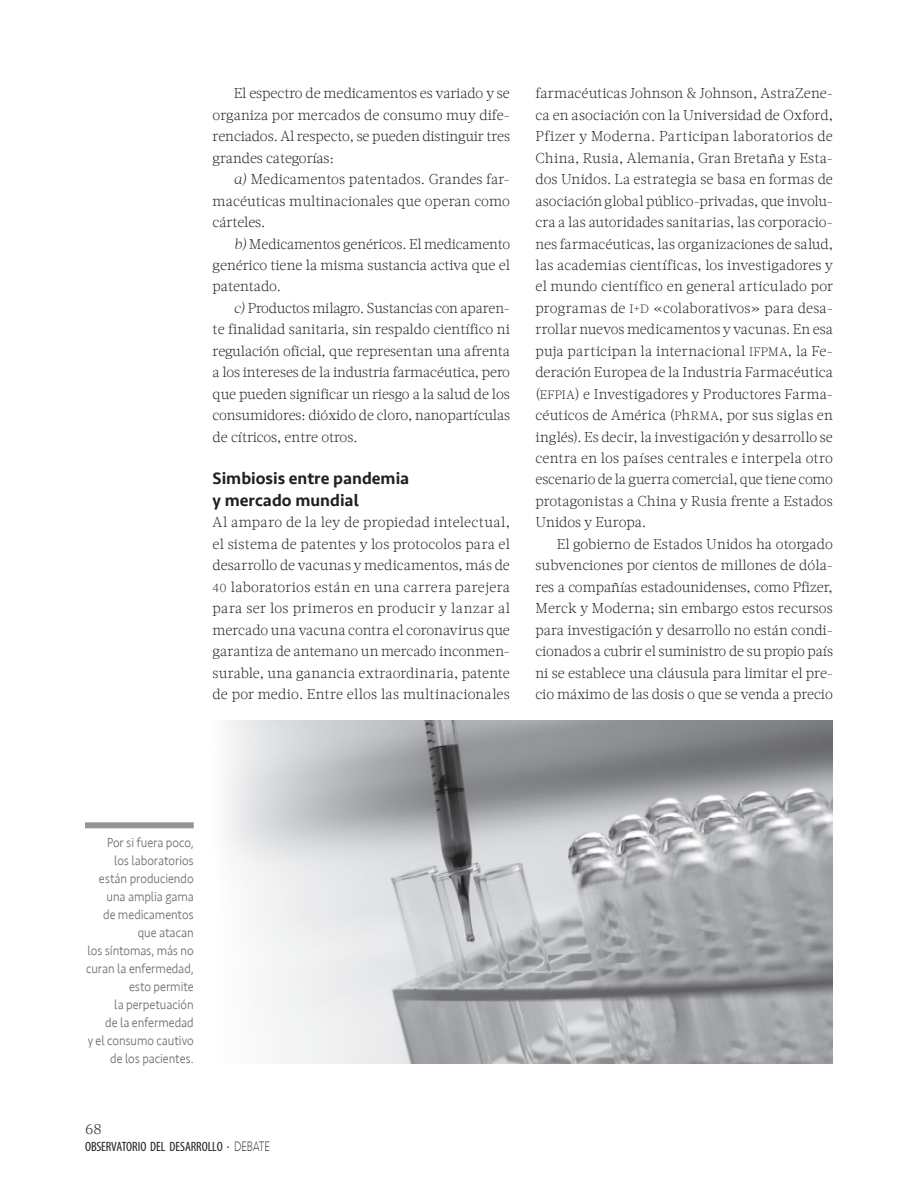
<style>
.page{position:relative;width:918px;height:1188px;background:#fff}
.page>*{position:absolute;margin:0;border:0;box-sizing:border-box;transform-origin:0 0}
.t1{font:500 17.25px/21.5px "Seravek";color:#231f20}
.t2{font:300 15px "Acta W01";color:#231f20}
.t3{font:300 14.25px/21.5px "Acta W01";letter-spacing:-.005em;color:#231f20;text-align:justify}
.t4{font:300 13.5px/18px "Seravek";letter-spacing:-.005em;color:#6c6d70;text-align:right;scale:.91 1}
.t5{font:condensed 13.5px "Myriad Pro";letter-spacing:-.005em;color:#231f20}
.s1{font-style:italic}
.s2{font-size:12.3px}
.s3{font-family:"Acta W01 Light SC850";font-weight:400;font-size:12.15px}
.s4{font-family:"Acta W01 Light SC850";font-weight:400}
.s5{font-size:15px}
.s6{font-family:"Seravek";font-weight:200;font-stretch:normal;font-size:14.1px}
</style>
<div class="page">
<img style="left:226px;top:720px;width:607px;height:343px">
<div style="left:85px;top:822px;width:109px;height:6px;background:#939598"></div>
<p class="t3" style="left:213px;top:83px;width:299px;text-indent:21px">El espectro de medicamentos es variado y se organiza por mercados de consumo muy dife&shy;renciados. Al respecto, se pueden distinguir tres grandes categorías:</p>
<p class="t3" style="left:213px;top:169px;width:299px;text-indent:21px"><span class="s1">a)</span> Medicamentos patentados. Grandes far&shy;macéuticas multinacionales que operan como cárteles.</p>
<p class="t3" style="left:213px;top:233px;width:299px;text-indent:21px"><span class="s1">b)</span> Medicamentos genéricos. El medicamento genérico tiene la misma sustancia activa que el patentado.</p>
<p class="t3" style="left:213px;top:297px;width:299px;text-indent:21px"><span class="s1">c)</span> Productos milagro. Sustancias con aparen&shy;te finalidad sanitaria, sin respaldo científico ni regulación oficial, que representan una afrenta a los intereses de la industria farmacéutica, pero que pueden significar un riesgo a la salud de los consumidores: dióxido de cloro, nanopartículas de cítricos, entre otros.</p>
<p class="t1" style="left:213px;top:468px;width:198px">Simbiosis entre pandemia y mercado mundial</p>
<p class="t3" style="left:213px;top:512px;width:299px">Al amparo de la ley de propiedad intelectual, el sistema de patentes y los protocolos para el desarrollo de vacunas y medicamentos, más de <span class="s2">40</span> laboratorios están en una carrera parejera para ser los primeros en producir y lanzar al mercado una vacuna contra el coronavirus que garantiza de antemano un mercado inconmen&shy;surable, una ganancia extraordinaria, patente de por medio. Entre ellos las multinacionales</p>
<p class="t3" style="left:536px;top:83px;width:299px">farmacéuticas Johnson &amp; Johnson, AstraZene&shy;ca en asociación con la Universidad de Oxford, Pfizer y Moderna. Participan laboratorios de China, Rusia, Alemania, Gran Bretaña y Esta&shy;dos Unidos. La estrategia se basa en formas de asociación global público-privadas, que involu&shy;cra a las autoridades sanitarias, las corporacio&shy;nes farmacéuticas, las organizaciones de salud, las academias científicas, los investigadores y el mundo científico en general articulado por programas de <span class="s3">I</span><span class="s4">+</span><span class="s3">D</span> «colaborativos» para desa&shy;rrollar nuevos medicamentos y vacunas. En esa puja participan la internacional <span class="s3">IFPMA</span>, la Fe&shy;deración Europea de la Industria Farmacéutica (<span class="s3">EFPIA</span>) e Investigadores y Productores Farma&shy;céuticos de América (<span class="s3">P</span>h<span class="s3">RMA</span>, por sus siglas en inglés). Es decir, la investigación y desarrollo se centra en los países centrales e interpela otro escenario de la guerra comercial, que tiene como protagonistas a China y Rusia frente a Estados Unidos y Europa.</p>
<p class="t3" style="left:536px;top:533px;width:299px;text-indent:21px">El gobierno de Estados Unidos ha otorgado subvenciones por cientos de millones de dóla&shy;res a compañías estadounidenses, como Pfizer, Merck y Moderna; sin embargo estos recursos para investigación y desarrollo no están condi&shy;cionados a cubrir el suministro de su propio país ni se establece una cláusula para limitar el pre&shy;cio máximo de las dosis o que se venda a precio</p>
<p class="t4" style="left:86px;top:834px;width:120px">Por si fuera poco,<br>los laboratorios están produciendo una amplia gama<br>de medicamentos que atacan<br>los síntomas, más no curan la enfermedad, esto permite<br>la perpetuación<br>de la enfermedad<br>y el consumo cautivo de los pacientes.</p>
<p class="t2" style="left:85px;top:1120px;width:18px">68</p>
<p class="t5" style="left:85px;top:1138px;width:187px">OBSERVATORIO DEL DESARROLLO <span class="s5">·</span> <span class="s6">DEBATE</span></p>
</div>
